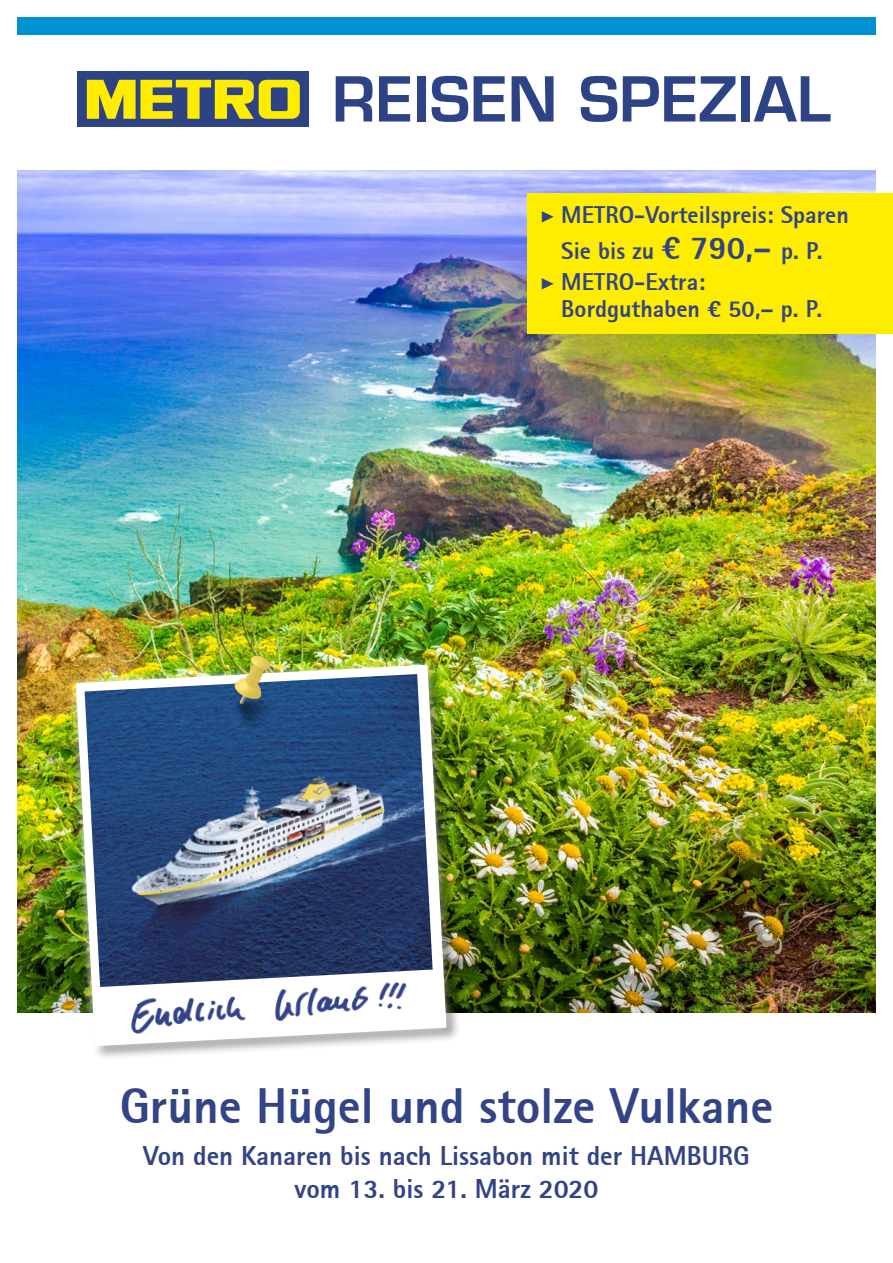
<style>
.page{position:relative;width:893px;height:1263px;background:#fff}
.page>*{position:absolute;margin:0;border:0;box-sizing:border-box;transform-origin:0 0}
.t1{font:800 49.5px "Rotis Sans Serif";color:#324386}
.t2{font:800 27px/33px "Rotis Sans Serif";color:#324386;text-align:center}
.t3{font:800 24px/36px "Rotis Sans Serif";color:#324386;text-align:center}
.s1{font-family:"Minion Pro";font-weight:700;font-style:italic}
.s2{font-size:33px}
</style>
<div class="page">
<div style="left:17px;top:17px;width:859px;height:17px;background:#0091d3"></div>
<svg style="left:336px;top:76px;width:36px;height:46px"></svg>
<svg style="left:379px;top:76px;width:31px;height:46px"></svg>
<div style="left:417px;top:76px;width:9px;height:46px;background:#2e4386"></div>
<svg style="left:432px;top:76px;width:36px;height:46px"></svg>
<svg style="left:474px;top:76px;width:31px;height:46px"></svg>
<svg style="left:512px;top:76px;width:42px;height:46px"></svg>
<svg style="left:581px;top:76px;width:36px;height:46px"></svg>
<svg style="left:623px;top:76px;width:113px;height:46px"></svg>
<div style="left:741px;top:76px;width:9px;height:46px;background:#2e4386"></div>
<svg style="left:754px;top:76px;width:76px;height:46px"></svg>
<div style="left:77px;top:71px;width:232px;height:56px;background:#2e4386"></div>
<svg style="left:87px;top:80px;width:213px;height:39px"></svg>
<img style="left:17px;top:170px;width:859px;height:842px">
<div style="left:74px;top:663px;width:387px;height:397px;background:#000;opacity:.4"></div>
<img style="left:65px;top:654px;width:392px;height:402px">
<img style="left:76px;top:665px;width:370px;height:381px">
<img style="left:85px;top:674px;width:348px;height:313px">
<img style="left:224px;top:649px;width:71px;height:84px">
<img style="left:126px;top:978px;width:287px;height:60px">
<div style="left:527px;top:193px;width:366px;height:141px;background:#ffed00"></div>
<p class="t3" style="left:540px;top:197px;width:310px"><span class="s1">▶</span> METRO-Vorteilspreis: Sparen<br>Sie bis zu <span class="s2">€ 790,–</span> p. P.</p>
<p class="t3" style="left:561px;top:268px;width:262px;line-height:27px;text-align:left;text-indent:-21px"><span class="s1">▶</span> METRO-Extra:<br>Bordguthaben € 50,– p. P.</p>
<h1 class="t1" style="left:120px;top:1075px;width:655px">Grüne Hügel und stolze Vulkane</h1>
<p class="t2" style="left:143px;top:1139px;width:608px">Von den Kanaren bis nach Lissabon mit der HAMBURG vom 13. bis 21. März 2020</p>
</div>
